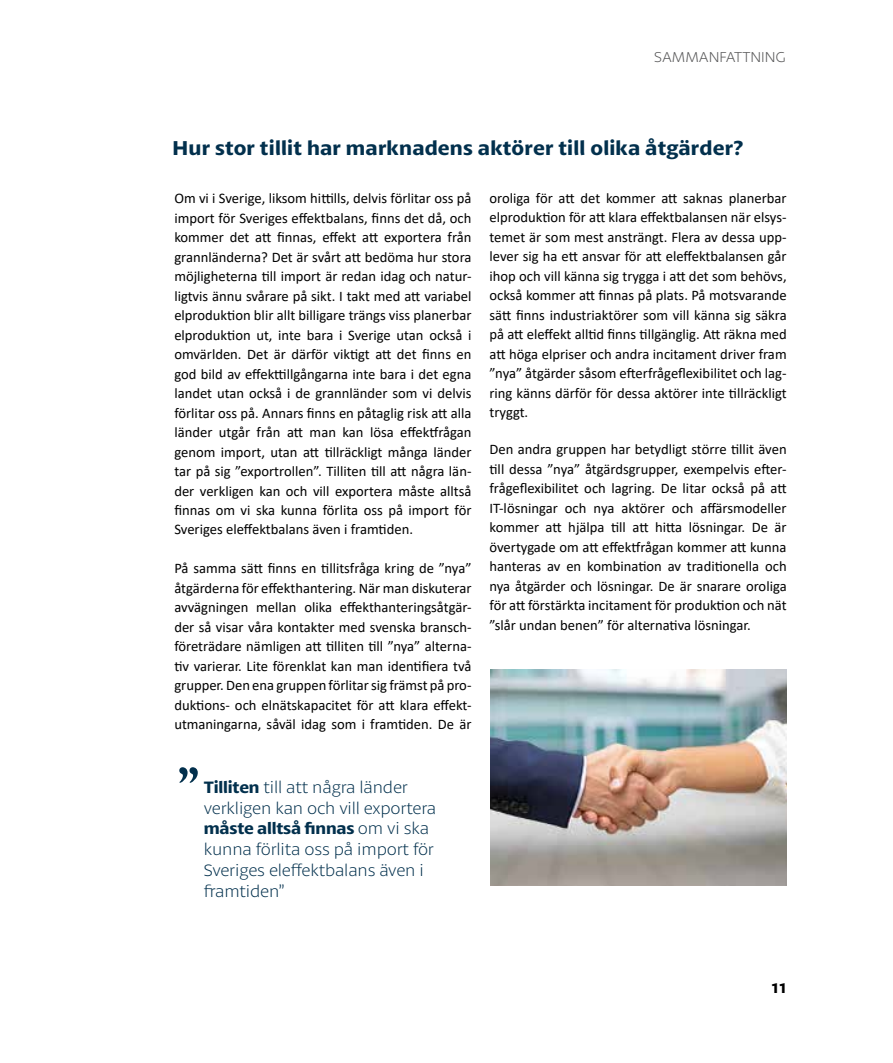
<style>
.page{position:relative;width:893px;height:1063px;background:#fff}
.page>*{position:absolute;margin:0;border:0;box-sizing:border-box;transform-origin:0 0}
.t1{font:700 54px "Adobe Caslon Pro";color:#02304d}
.t2{font:600 21px "Petala Pro";letter-spacing:.01em;color:#02304d}
.t3{font:300 17.25px/20.7px "Petala Pro";letter-spacing:-.01em;color:#02304d}
.t4{font:300 15px "Petala Pro";color:#565657}
.t5{font:600 15px "Petala Pro";color:#000}
.t6{font:14.7px/19.5px "Calibri";color:#000;text-align:justify}
.s1{font-weight:600}
</style>
<div class="page">
<img style="left:490px;top:669px;width:297px;height:217px">
<p class="t4" style="left:654px;top:49px;width:133px">SAMMANFATTNING</p>
<h2 class="t2" style="left:173px;top:136px;width:572px">Hur stor tillit har marknadens aktörer till olika åtgärder?</h2>
<p class="t6" style="left:174px;top:188px;width:299px">Om vi i Sverige, liksom hittills, delvis förlitar oss på import för Sveriges effektbalans, finns det då, och kommer det att finnas, effekt att exportera från grannländerna? Det är svårt att bedöma hur stora möjligheterna till import är redan idag och natur&shy;ligtvis ännu svårare på sikt. I takt med att variabel elproduktion blir allt billigare trängs viss planerbar elproduktion ut, inte bara i Sverige utan också i omvärlden. Det är därför viktigt att det finns en god bild av effekttillgångarna inte bara i det egna landet utan också i de grannländer som vi delvis förlitar oss på. Annars finns en påtaglig risk att alla länder utgår från att man kan lösa effektfrågan genom import, utan att tillräckligt många länder tar på sig ”exportrollen”. Tilliten till att några län&shy;der verkligen kan och vill exportera måste alltså finnas om vi ska kunna förlita oss på import för Sveriges eleffektbalans även i framtiden.</p>
<p class="t6" style="left:174px;top:558px;width:299px">På samma sätt finns en tillitsfråga kring de ”nya” åtgärderna för effekthantering. När man diskuterar avvägningen mellan olika effekthanteringsåtgär&shy;der så visar våra kontakter med svenska bransch&shy;företrädare nämligen att tilliten till ”nya” alterna&shy;tiv varierar. Lite förenklat kan man identifiera två grupper. Den ena gruppen förlitar sig främst på pro&shy;duktions- och elnätskapacitet för att klara effekt&shy;utmaningarna, såväl idag som i framtiden. De är</p>
<h1 class="t1" style="left:177px;top:756px;width:23px">”</h1>
<p class="t3" style="left:204px;top:778px;width:234px"><span class="s1">Tilliten</span> till att några länder verkligen kan och vill exportera <span class="s1">måste alltså finnas</span> om vi ska kunna förlita oss på import för<br>Sveriges eleffektbalans även i framtiden”</p>
<p class="t6" style="left:489px;top:188px;width:299px">oroliga för att det kommer att saknas planerbar elproduktion för att klara effektbalansen när elsys&shy;temet är som mest ansträngt. Flera av dessa upp&shy;lever sig ha ett ansvar för att eleffektbalansen går ihop och vill känna sig trygga i att det som behövs, också kommer att finnas på plats. På motsvarande sätt finns industriaktörer som vill känna sig säkra på att eleffekt alltid finns tillgänglig. Att räkna med att höga elpriser och andra incitament driver fram ”nya” åtgärder såsom efterfrågeflexibilitet och lag&shy;ring känns därför för dessa aktörer inte tillräckligt tryggt.</p>
<p class="t6" style="left:489px;top:439px;width:299px">Den andra gruppen har betydligt större tillit även till dessa ”nya” åtgärdsgrupper, exempelvis efter&shy;frågeflexibilitet och lagring. De litar också på att IT-lösningar och nya aktörer och affärsmodeller kommer att hjälpa till att hitta lösningar. De är övertygade om att effektfrågan kommer att kunna hanteras av en kombination av traditionella och nya åtgärder och lösningar. De är snarare oroliga för att förstärkta incitament för produktion och nät ”slår undan benen” för alternativa lösningar.</p>
<p class="t5" style="left:771px;top:979px;width:17px">11</p>
</div>
